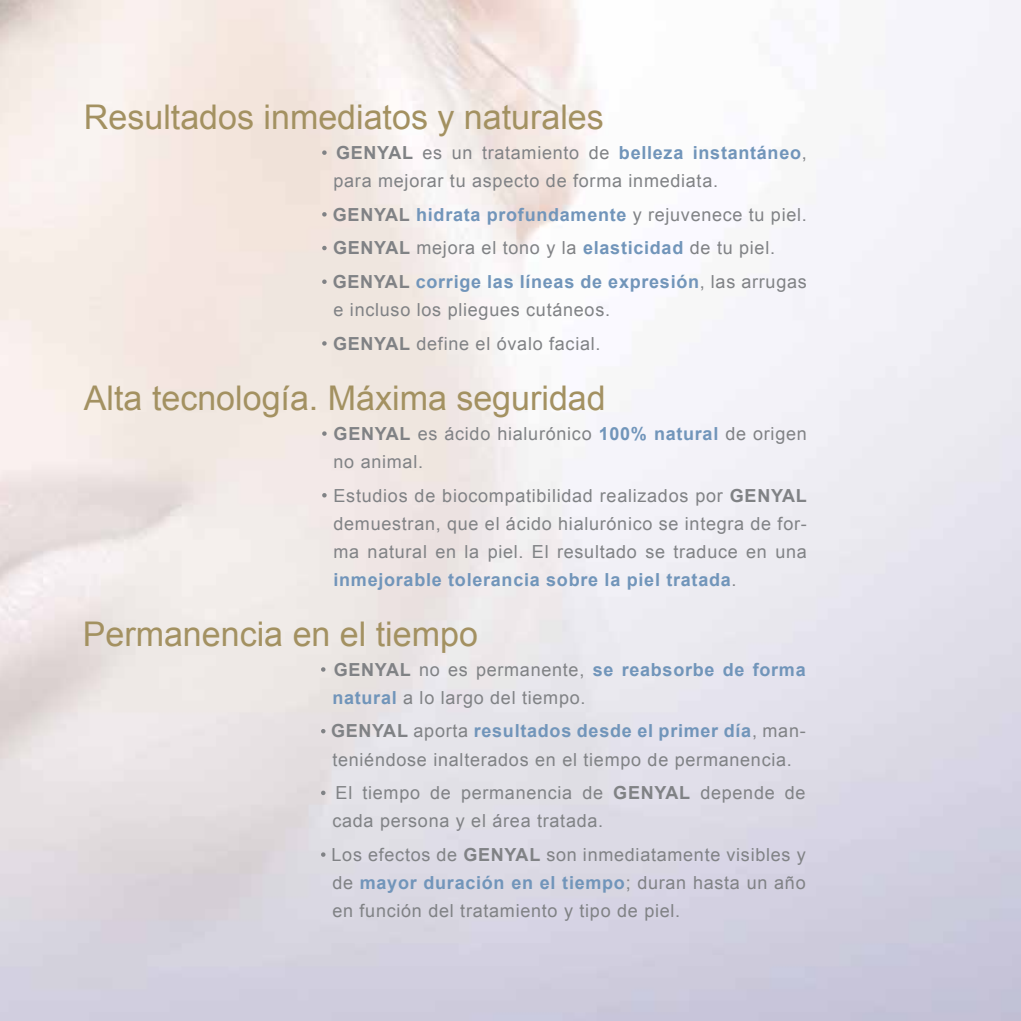
<style>
.page{position:relative;width:1021px;height:1021px;background:#fff}
.page>*{position:absolute;margin:0;border:0;box-sizing:border-box;transform-origin:0 0}
.t1{font:34px "Arial";color:#a39161}
.t2{font:18px/28px "Arial";letter-spacing:.04em;color:#808285}
.t3{font:700 18px/33.6px "Arial";letter-spacing:.04em;color:#7195ba}
.s1{font-weight:700}
.s2{font-weight:700;color:#7195ba}
.s3{color:#808285}
.s4{font-weight:400;color:#808285}
</style>
<div class="page">
<svg style="left:322px;top:150px;width:4px;height:5px"></svg>
<svg style="left:322px;top:212px;width:4px;height:4px"></svg>
<svg style="left:322px;top:246px;width:4px;height:4px"></svg>
<svg style="left:322px;top:279px;width:4px;height:5px"></svg>
<svg style="left:322px;top:341px;width:4px;height:4px"></svg>
<svg style="left:322px;top:431px;width:4px;height:5px"></svg>
<svg style="left:322px;top:493px;width:4px;height:4px"></svg>
<svg style="left:321px;top:667px;width:4px;height:4px"></svg>
<svg style="left:321px;top:729px;width:4px;height:4px"></svg>
<svg style="left:321px;top:790px;width:4px;height:5px"></svg>
<svg style="left:321px;top:852px;width:4px;height:4px"></svg>
<h1 class="t1" style="left:84px;top:98px;width:521px">Resultados inmediatos y naturales</h1>
<p class="t2" style="left:333px;top:139px;width:475px"><span class="s1">GENYAL</span> es un tratamiento de <span class="s2">belleza instantáneo</span>, para mejorar tu aspecto de forma inmediata.</p>
<p class="t3" style="left:333px;top:197px;width:475px"><span class="s3">GENYAL</span> hidrata profundamente <span class="s4">y rejuvenece tu piel.<br></span><span class="s3">GENYAL</span> <span class="s4">mejora el tono y la</span> elasticidad <span class="s4">de tu piel.<br></span><span class="s3">GENYAL</span> corrige las líneas de expresión<span class="s4">, las arrugas</span></p>
<p class="t2" style="left:333px;top:293px;width:278px;line-height:33.6px">e incluso los pliegues cutáneos.<br><span class="s1">GENYAL</span> define el óvalo facial.</p>
<h1 class="t1" style="left:84px;top:379px;width:523px">Alta tecnología. Máxima seguridad</h1>
<p class="t2" style="left:333px;top:419px;width:475px"><span class="s1">GENYAL</span> es ácido hialurónico <span class="s2">100% natural</span> de origen no animal.</p>
<p class="t2" style="left:333px;top:481px;width:475px;text-align:justify">Estudios de biocompatibilidad realizados por <span class="s1">GENYAL </span>demuestran, que el ácido hialurónico se integra de for&shy;ma natural en la piel. El resultado se traduce en una <span class="s2">inmejorable tolerancia sobre la piel tratada</span>.</p>
<h1 class="t1" style="left:83px;top:614px;width:396px">Permanencia en el tiempo</h1>
<p class="t2" style="left:332px;top:655px;width:475px"><span class="s1">GENYAL</span> no es permanente, <span class="s2">se reabsorbe de forma natural</span> a lo largo del tiempo.</p>
<p class="t2" style="left:331px;top:717px;width:476px"><span class="s1">GENYAL</span> aporta <span class="s2">resultados desde el primer día</span>, man&shy;teniéndose inalterados en el tiempo de permanencia.</p>
<p class="t2" style="left:332px;top:778px;width:475px">El tiempo de permanencia de <span class="s1">GENYAL</span> depende de cada persona y el área tratada.</p>
<p class="t2" style="left:331px;top:840px;width:475px;text-align:justify">Los efectos de <span class="s1">GENYAL</span> son inmediatamente visibles y de <span class="s2">mayor duración en el tiempo</span>; duran hasta un año en función del tratamiento y tipo de piel.</p>
</div>
